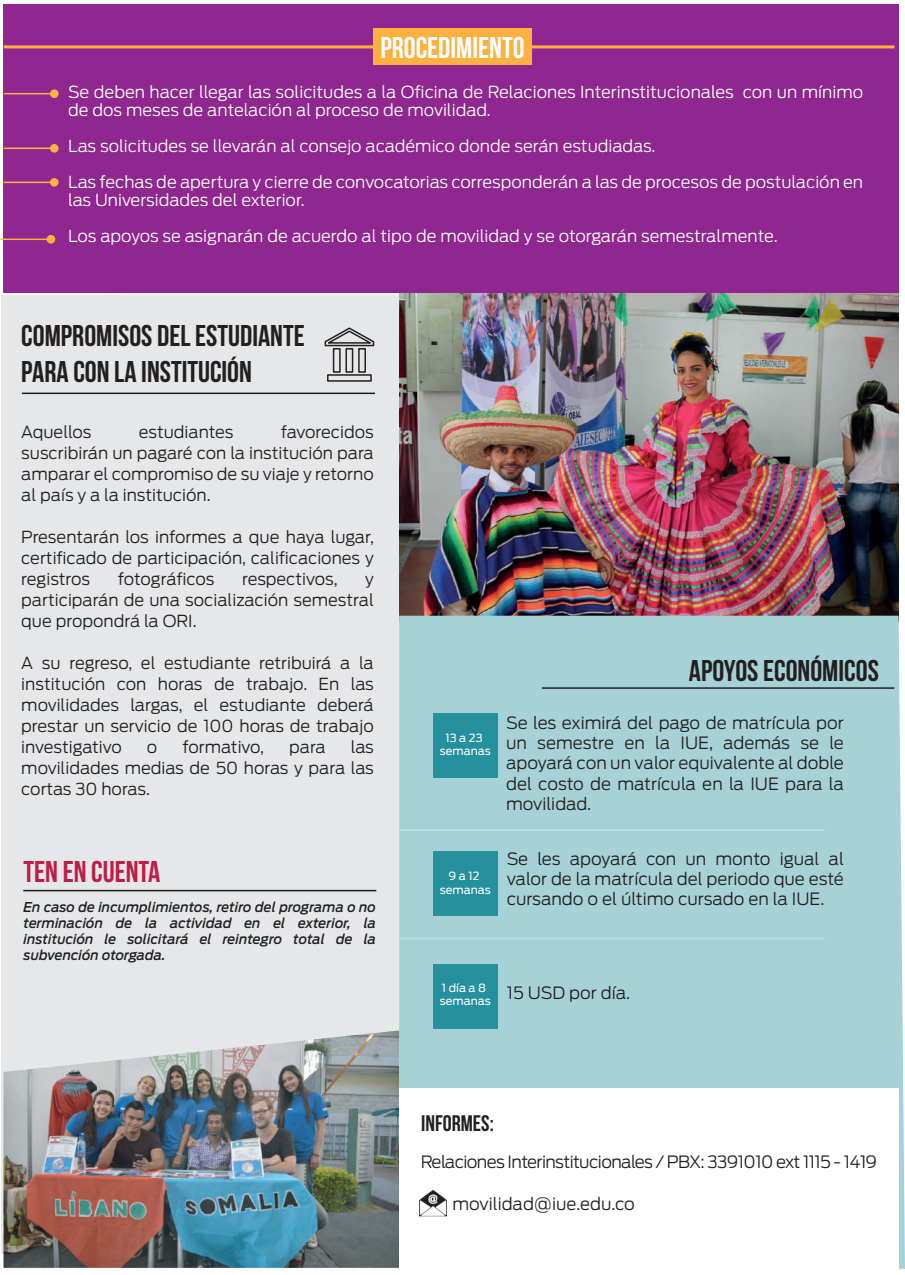
<style>
.page{position:relative;width:905px;height:1275px;background:#fff}
.page>*{position:absolute;margin:0;border:0;box-sizing:border-box;transform-origin:0 0}
.t1{font:30px/36px "Bebas Neue";color:#231f20}
.t2{font:30px "Bebas Neue";color:#fff}
.t3{font:30px "Bebas Neue";color:#be1d47}
.t4{font:22.5px "Bebas Neue";color:#231f20}
.t5{font:300 16.95px/20.2px "Antenna";letter-spacing:-.005em;color:#231f20;text-align:justify}
.t6{font:300 16.95px "Antenna";letter-spacing:-.035em;color:#231f20}
.t7{font:300 16.5px/21px "Antenna";color:#231f20;text-align:justify}
.t8{font:300 16.5px/36px "Antenna";color:#fff}
.t9{font:italic 500 13.5px/16.2px "Antenna";color:#231f20;text-align:justify}
.t10{font:11.25px/13.5px "Antenna";color:#fff;text-align:center}
</style>
<div class="page">
<div style="left:1px;top:295px;width:398px;height:959px;background:#e6e7e9"></div>
<hr style="left:22px;top:393px;width:353px;height:1px;background:#231f20">
<div style="left:327px;top:374px;width:45px;height:8px;border:2px solid #231f20"></div>
<div style="left:333px;top:348px;width:8px;height:25px;border:2px solid #231f20"></div>
<div style="left:345px;top:348px;width:8px;height:25px;border:2px solid #231f20"></div>
<div style="left:358px;top:348px;width:8px;height:25px;border:2px solid #231f20"></div>
<svg style="left:324px;top:327px;width:51px;height:20px"></svg>
<img style="left:399px;top:293px;width:500px;height:323px">
<div style="left:399px;top:616px;width:506px;height:653px;background:#a6d2d7"></div>
<hr style="left:542px;top:687px;width:352px;height:2px;background:#231f20">
<hr style="left:23px;top:890px;width:353px;height:1px;background:#231f20">
<div style="left:433px;top:852px;width:64px;height:64px;background:#25919e"></div>
<div style="left:433px;top:714px;width:64px;height:64px;background:#25919e"></div>
<div style="left:433px;top:965px;width:64px;height:64px;background:#25919e"></div>
<hr style="left:399px;top:829px;width:426px;height:2px;background:#b9e2e6">
<hr style="left:399px;top:938px;width:426px;height:1px;background:#b9e2e6">
<img style="left:3px;top:1030px;width:396px;height:238px">
<div style="left:399px;top:1088px;width:500px;height:181px;background:#fff"></div>
<img style="left:420px;top:1190px;width:26px;height:26px">
<div style="left:4px;top:4px;width:895px;height:289px;background:#90268f"></div>
<hr style="left:4px;top:45px;width:890px;height:3px;background:#fbb03f">
<div style="left:373px;top:29px;width:159px;height:36px;background:#fbb03f"></div>
<div style="left:50px;top:89px;width:9px;height:9px;background:#fbb03f;border-radius:50%"></div>
<hr style="left:4px;top:93px;width:48px;height:1px;background:#fbb03f">
<div style="left:50px;top:144px;width:9px;height:9px;background:#fbb03f;border-radius:50%"></div>
<hr style="left:4px;top:148px;width:48px;height:1px;background:#fbb03f">
<div style="left:50px;top:178px;width:9px;height:9px;background:#fbb03f;border-radius:50%"></div>
<hr style="left:4px;top:182px;width:48px;height:1px;background:#fbb03f">
<div style="left:47px;top:235px;width:8px;height:9px;background:#fbb03f;border-radius:50%"></div>
<hr style="left:0;top:239px;width:49px;height:1px;background:#fbb03f">
<h1 class="t2" style="left:380px;top:32px;width:146px">PROCEDIMIENTO</h1>
<p class="t8" style="left:68px;top:83px;width:796px;line-height:18px">Se deben hacer llegar las solicitudes a la Oficina de Relaciones Interinstitucionales con un mínimo de dos meses de antelación al proceso de movilidad.</p>
<p class="t8" style="left:68px;top:128px;width:796px">Las solicitudes se llevarán al consejo académico donde serán estudiadas.<br>Las fechas de apertura y cierre de convocatorias corresponderán a las de procesos de postulación en</p>
<p class="t8" style="left:68px;top:182px;width:711px">las Universidades del exterior.<br>Los apoyos se asignarán de acuerdo al tipo de movilidad y se otorgarán semestralmente.</p>
<h1 class="t1" style="left:21px;top:317px;width:285px">COMPROMISOS DEL ESTUDIANTE<br>PARA CON LA INSTITUCIÓN</h1>
<p class="t7" style="left:21px;top:422px;width:72px">Aquellos</p>
<p class="t7" style="left:139px;top:422px;width:96px">estudiantes</p>
<p class="t7" style="left:21px;top:422px;width:354px;text-indent:260px">favorecidos suscribirán un pagaré con la institución para amparar el compromiso de su viaje y retorno al país y a la institución.</p>
<p class="t7" style="left:21px;top:527px;width:354px">Presentarán los informes a que haya lugar, certificado de participación, calificaciones y registros</p>
<p class="t7" style="left:118px;top:569px;width:98px">fotográficos</p>
<p class="t7" style="left:242px;top:569px;width:97px">respectivos,</p>
<p class="t7" style="left:21px;top:569px;width:354px;text-indent:344px">y participarán de una socialización semestral que propondrá la ORI.</p>
<p class="t7" style="left:21px;top:653px;width:354px">A su regreso, el estudiante retribuirá a la institución con horas de trabajo. En las movilidades largas, el estudiante deberá prestar un servicio de 100 horas de trabajo investigativo</p>
<p class="t7" style="left:21px;top:737px;width:354px;text-indent:330px">las movilidades medias de 50 horas y para las cortas 30 horas.</p>
<p class="t7" style="left:147px;top:737px;width:12px">o</p>
<p class="t7" style="left:182px;top:737px;width:83px">formativo,</p>
<p class="t7" style="left:289px;top:737px;width:38px">para</p>
<h1 class="t3" style="left:24px;top:855px;width:138px">TEN EN CUENTA</h1>
<p class="t9" style="left:24px;top:899px;width:354px">En caso de incumplimientos, retiro del programa o no terminación de la actividad en el exterior, la institución le solicitará el reintegro total de la subvención otorgada.</p>
<p class="t10" style="left:440px;top:731px;width:52px">13 a 23 semanas</p>
<h1 class="t1" style="left:689px;top:652px;width:191px">APOYOS ECONÓMICOS</h1>
<p class="t5" style="left:506px;top:713px;width:339px">Se les eximirá del pago de matrícula por un semestre en la IUE, además se le apoyará con un valor equivalente al doble del costo de matrícula en la IUE para la movilidad.</p>
<p class="t10" style="left:440px;top:870px;width:52px">9 a 12 semanas</p>
<p class="t5" style="left:507px;top:848px;width:339px">Se les apoyará con un monto igual al valor de la matrícula del periodo que esté cursando o el último cursado en la IUE.</p>
<p class="t10" style="left:440px;top:981px;width:52px;text-align:left">1 día a 8 semanas</p>
<p class="t5" style="left:507px;top:983px;width:125px">15 USD por día.</p>
<h2 class="t4" style="left:421px;top:1110px;width:74px">INFORMES:</h2>
<p class="t6" style="left:421px;top:1151px;width:458px">Relaciones Interinstitucionales / PBX: 3391010 ext 1115 - 1419</p>
<p class="t5" style="left:452px;top:1194px;width:184px">movilidad@iue.edu.co</p>
</div>
